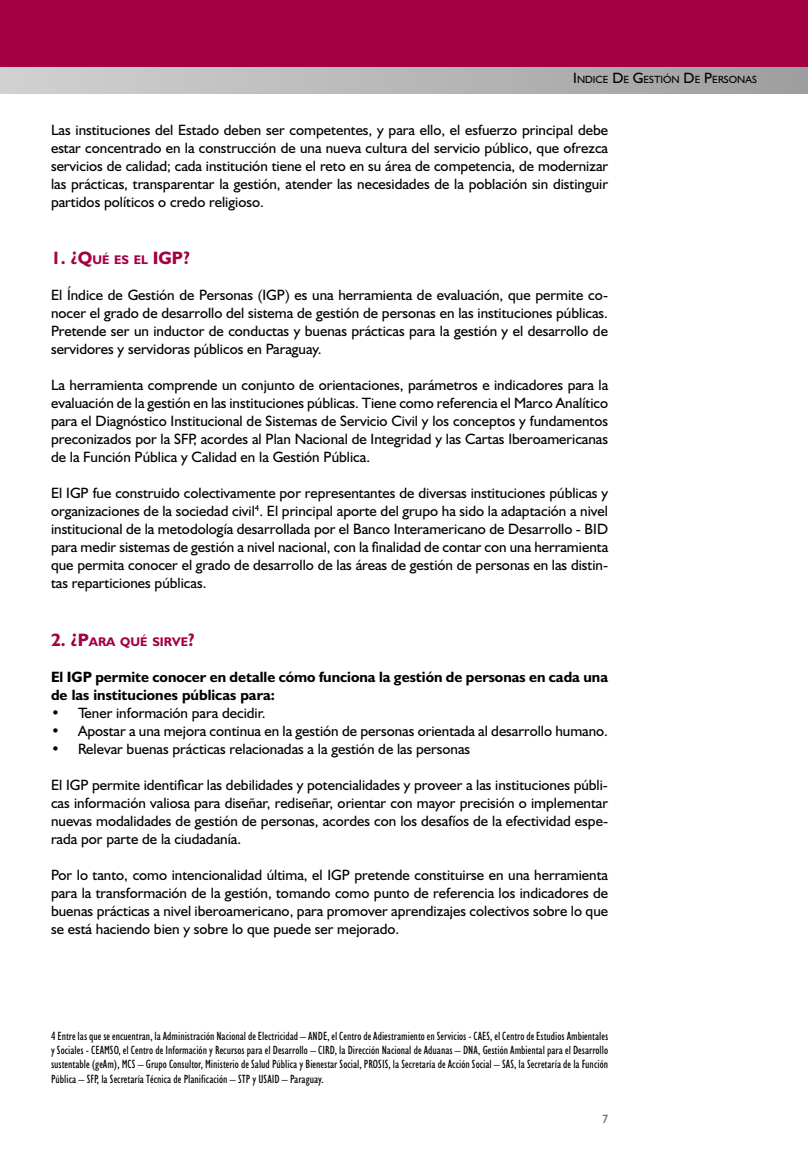
<style>
.page{position:relative;width:808px;height:1149px;background:#fff}
.page>*{position:absolute;margin:0;border:0;box-sizing:border-box;transform-origin:0 0}
.t1{font:700 18px "Humanist 521 BT";color:#a40044}
.t2{font:15px/18px "Humanist 521 BT";color:#000;text-align:justify}
.t3{font:700 15px/18px "Humanist 521 BT";color:#000}
.t4{font:700 12.6px "Humanist 521 BT";color:#a40044}
.t5{font:condensed 12px/14.4px "Humanist 521 BT";color:#000;text-align:justify}
.t6{font:12px "Humanist 521 BT";color:#646567}
.t7{font:10.5px "Humanist 521 BT";color:#000}
.s1{font-size:15px}
.s2{font-size:12.6px}
.s3{font-size:18px}
</style>
<div class="page">
<div style="left:0;top:26px;width:808px;height:67px;background:linear-gradient(to right,#d0d1d2,#9d9ea0)"></div>
<div style="left:0;top:0;width:808px;height:67px;background:#a40044"></div>
<p class="t7" style="left:573px;top:73px;width:185px"><span class="s1">I</span>NDICE <span class="s1">D</span>E <span class="s1">G</span>ESTIÓN <span class="s1">D</span>E <span class="s1">P</span>ERSONAS</p>
<p class="t2" style="left:51px;top:120px;width:559px">Las instituciones del Estado deben ser competentes, y para ello, el esfuerzo principal debe estar concentrado en la construcción de una nueva cultura del servicio público, que ofrezca servicios de calidad; cada institución tiene el reto en su área de competencia, de modernizar las prácticas, transparentar la gestión, atender las necesidades de la población sin distinguir partidos políticos o credo religioso.</p>
<p class="t1" style="left:51px;top:247px;width:141px">1. ¿Q<span class="s2">UÉ ES EL</span> IGP?</p>
<p class="t2" style="left:51px;top:286px;width:559px">El Índice de Gestión de Personas (IGP) es una herramienta de evaluación, que permite co&shy;nocer el grado de desarrollo del sistema de gestión de personas en las instituciones públicas.<br>Pretende ser un inductor de conductas y buenas prácticas para la gestión y el desarrollo de servidores y servidoras públicos en Paraguay.</p>
<p class="t2" style="left:51px;top:376px;width:559px">La herramienta comprende un conjunto de orientaciones, parámetros e indicadores para la evaluación de la gestión en las instituciones públicas. Tiene como referencia el Marco Analítico para el Diagnóstico Institucional de Sistemas de Servicio Civil y los conceptos y fundamentos preconizados por la SFP, acordes al Plan Nacional de Integridad y las Cartas Iberoamericanas de la Función Pública y Calidad en la Gestión Pública.</p>
<p class="t2" style="left:51px;top:484px;width:559px;text-align:left">El IGP fue construido colectivamente por representantes de diversas instituciones públicas y organizaciones de la sociedad civil<sup>4</sup>. El principal aporte del grupo ha sido la adaptación a nivel institucional de la metodología desarrollada por el Banco Interamericano de Desarrollo - BID para medir sistemas de gestión a nivel nacional, con la finalidad de contar con una herramienta que permita conocer el grado de desarrollo de las áreas de gestión de personas en las distin&shy;tas reparticiones públicas.</p>
<p class="t4" style="left:51px;top:633px;width:146px"><span class="s3">2. ¿P</span>ARA QUÉ SIRVE<span class="s3">?</span></p>
<p class="t3" style="left:51px;top:667px;width:558px">El IGP permite conocer en detalle cómo funciona la gestión de personas en cada una de las instituciones públicas para:</p>
<p class="t2" style="left:51px;top:703px;width:216px">• Tener información para decidir.</p>
<p class="t2" style="left:51px;top:721px;width:558px">• Apostar a una mejora continua en la gestión de personas orientada al desarrollo humano.</p>
<p class="t2" style="left:51px;top:739px;width:421px">• Relevar buenas prácticas relacionadas a la gestión de las personas</p>
<p class="t2" style="left:51px;top:775px;width:559px">El IGP permite identificar las debilidades y potencialidades y proveer a las instituciones públi&shy;cas información valiosa para diseñar, rediseñar, orientar con mayor precisión o implementar nuevas modalidades de gestión de personas, acordes con los desafíos de la efectividad espe&shy;rada por parte de la ciudadanía.</p>
<p class="t2" style="left:51px;top:865px;width:559px">Por lo tanto, como intencionalidad última, el IGP pretende constituirse en una herramienta para la transformación de la gestión, tomando como punto de referencia los indicadores de buenas prácticas a nivel iberoamericano, para promover aprendizajes colectivos sobre lo que se está haciendo bien y sobre lo que puede ser mejorado.</p>
<p class="t5" style="left:51px;top:1027px;width:559px">4 Entre las que se encuentran, la Administración Nacional de Electricidad – ANDE, el Centro de Adiestramiento en Servicios - CAES, el Centro de Estudios Ambientales y Sociales - CEAMSO, el Centro de Información y Recursos para el Desarrollo – CIRD, la Dirección Nacional de Aduanas – DNA, Gestión Ambiental para el Desarrollo sustentable (geAm), MCS – Grupo Consultor, Ministerio de Salud Pública y Bienestar Social, PROSIS, la Secretaría de Acción Social – SAS, la Secretaría de la Función Pública – SFP, la Secretaría Técnica de Planificación – STP y USAID – Paraguay.</p>
<p class="t6" style="left:602px;top:1110px;width:8px">7</p>
</div>
